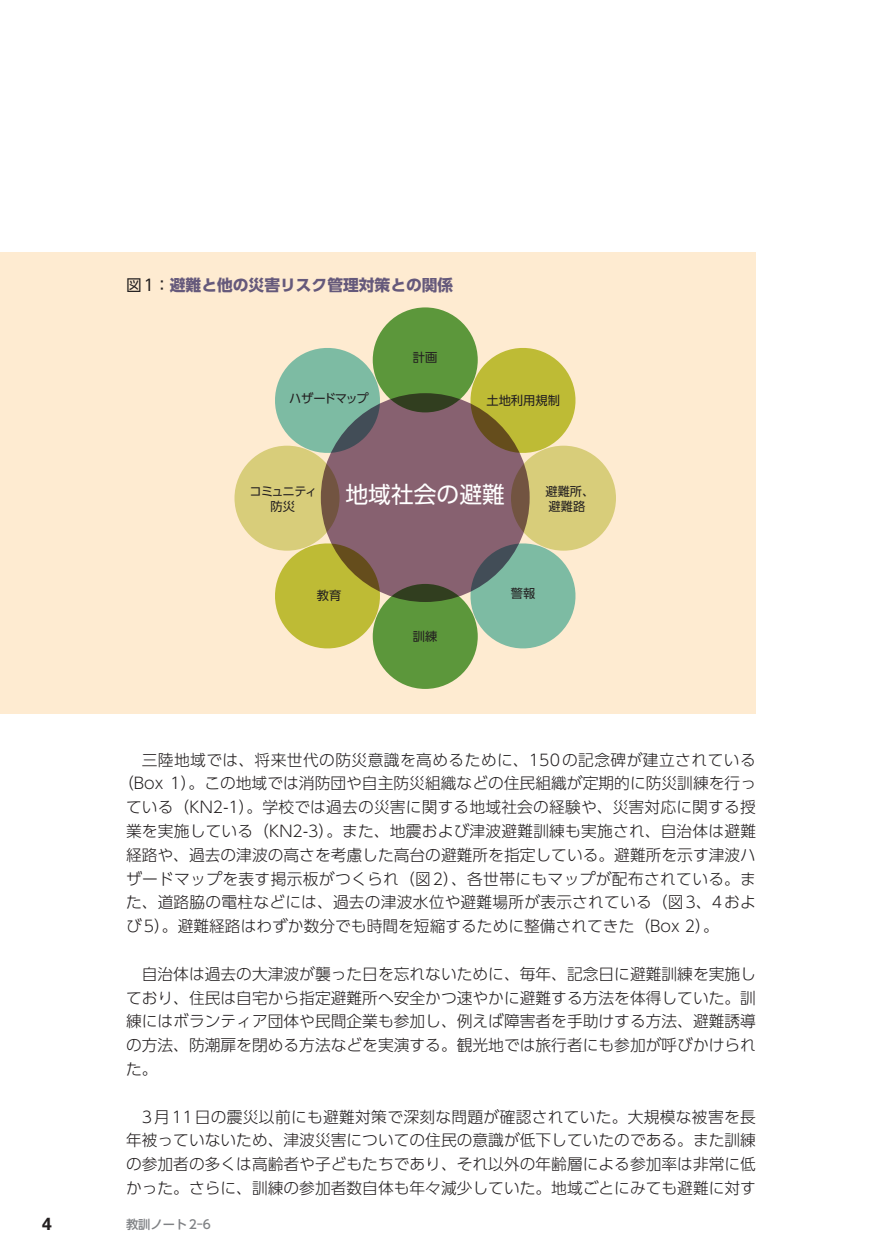
<style>
.page{position:relative;width:882px;height:1260px;background:#fff}
.page>*{position:absolute;margin:0;border:0;box-sizing:border-box;transform-origin:0 0}
.t1{font:22.75px "UD Shin Go Pro";color:#fff}
.t2{font:700 17.5px "Univers LT Std";color:#231f20}
.t3{font:300 15.75px/23.8px "UD Shin Go Pro";color:#231f20;text-align:justify}
.t4{font:300 15.75px "UD Shin Go Pro";letter-spacing:.02em;color:#231f20}
.t5{font:300 15.75px "UD Shin Go Pro";letter-spacing:.025em;color:#231f20}
.t6{font:700 15.75px "UD Shin Go Pro";color:#65597b}
.t7{font:12.25px/14.7px "UD Shin Go Pro";color:#231f20}
.t8{font:12.25px/14.7px "UD Shin Go Pro";letter-spacing:-.085em;color:#231f20;text-align:center}
.t9{font:500 12.25px "UD Shin Go Pro";color:#808285}
.t10{font:12.25px "UD Shin Go Pro";letter-spacing:-.1em;color:#231f20}
.s1{font-weight:400;color:#231f20}
</style>
<div class="page">
<div style="left:0;top:252px;width:756px;height:462px;background:#feebd1"></div>
<div style="left:321px;top:393px;width:209px;height:209px;background:#876170;border-radius:50%"></div>
<svg style="left:373px;top:307px;width:105px;height:105px;background:#588d39"></svg>
<svg style="left:373px;top:584px;width:105px;height:105px;background:#588e38"></svg>
<svg style="left:275px;top:348px;width:105px;height:105px"></svg>
<svg style="left:471px;top:543px;width:105px;height:105px"></svg>
<svg style="left:234px;top:446px;width:105px;height:105px;background:#cdc074"></svg>
<svg style="left:511px;top:446px;width:105px;height:105px;background:#cdc074"></svg>
<svg style="left:275px;top:538px;width:110px;height:110px"></svg>
<svg style="left:465px;top:348px;width:111px;height:110px"></svg>
<p class="t6" style="left:126px;top:272px;width:329px"><span class="s1">図1：</span>避難と他の災害リスク管理対策との関係</p>
<p class="t7" style="left:413px;top:350px;width:26px">計画</p>
<p class="t10" style="left:289px;top:388px;width:81px">ハザードマップ</p>
<p class="t7" style="left:486px;top:392px;width:75px">土地利用規制</p>
<p class="t8" style="left:250px;top:484px;width:69px">コミュニティ防災</p>
<h1 class="t1" style="left:346px;top:476px;width:161px">地域社会の避難</h1>
<p class="t7" style="left:545px;top:484px;width:50px">避難所、避難路</p>
<p class="t7" style="left:317px;top:587px;width:26px">教育</p>
<p class="t7" style="left:511px;top:586px;width:26px">警報</p>
<p class="t7" style="left:413px;top:628px;width:26px">訓練</p>
<p class="t5" style="left:142px;top:747px;width:616px">三陸地域では、将来世代の防災意識を高めるために、150の記念碑が建立されている</p>
<p class="t3" style="left:118px;top:771px;width:640px">（Box 1）。この地域では消防団や自主防災組織などの住民組織が定期的に防災訓練を行っ</p>
<p class="t3" style="left:126px;top:795px;width:631px">ている（KN2-1）。学校では過去の災害に関する地域社会の経験や、災害対応に関する授</p>
<p class="t3" style="left:126px;top:819px;width:632px">業を実施している（KN2-3）。また、地震および津波避難訓練も実施され、自治体は避難</p>
<p class="t3" style="left:126px;top:842px;width:631px">経路や、過去の津波の高さを考慮した高台の避難所を指定している。避難所を示す津波ハ</p>
<p class="t4" style="left:126px;top:866px;width:632px">ザードマップを表す掲示板がつくられ（図2）、各世帯にもマップが配布されている。ま</p>
<p class="t3" style="left:126px;top:890px;width:631px">た、道路脇の電柱などには、過去の津波水位や避難場所が表示されている（図3、4およ</p>
<p class="t3" style="left:126px;top:914px;width:594px">び5）。避難経路はわずか数分でも時間を短縮するために整備されてきた（Box 2）。</p>
<p class="t3" style="left:126px;top:961px;width:631px;text-indent:16px">自治体は過去の大津波が襲った日を忘れないために、毎年、記念日に避難訓練を実施しており、住民は自宅から指定避難所へ安全かつ速やかに避難する方法を体得していた。訓練にはボランティア団体や民間企業も参加し、例えば障害者を手助けする方法、避難誘導の方法、防潮扉を閉める方法などを実演する。観光地では旅行者にも参加が呼びかけられた。</p>
<p class="t3" style="left:126px;top:1104px;width:631px;text-indent:16px">3月11日の震災以前にも避難対策で深刻な問題が確認されていた。大規模な被害を長年被っていないため、津波災害についての住民の意識が低下していたのである。また訓練の参加者の多くは高齢者や子どもたちであり、それ以外の年齢層による参加率は非常に低かった。さらに、訓練の参加者数自体も年々減少していた。地域ごとにみても避難に対す</p>
<p class="t2" style="left:42px;top:1214px;width:11px">4</p>
<p class="t9" style="left:126px;top:1215px;width:87px">教訓ノート2-6</p>
</div>
